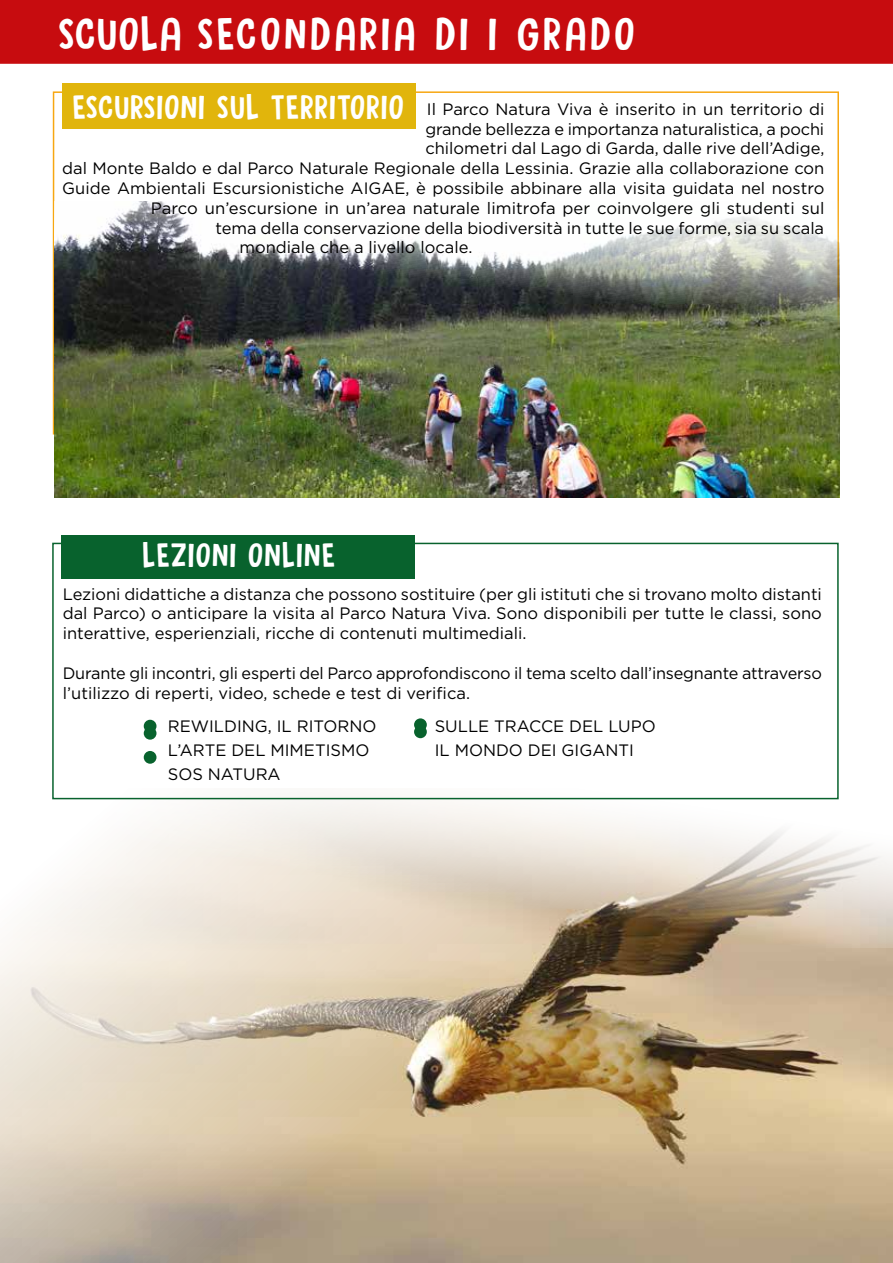
<style>
.page{position:relative;width:893px;height:1263px;background:#fff}
.page>*{position:absolute;margin:0;border:0;box-sizing:border-box;transform-origin:0 0}
.t1{font:40.5px "DK Sugary Pancake";letter-spacing:.05em;color:#fff}
.t2{font:30px "DK Sugary Pancake";color:#fff}
.t3{font:16.5px/19.8px "Gotham";color:#000}
</style>
<div class="page">
<img style="left:54px;top:202px;width:785px;height:295px">
<div style="left:63px;top:83px;width:353px;height:46px;background:#e1b50c"></div>
<img style="left:0;top:947px;width:893px;height:316px">
<svg style="left:13px;top:799px;width:880px;height:148px"></svg>
<div style="left:52px;top:543px;width:787px;height:256px;border:2px solid #08622d"></div>
<div style="left:61px;top:535px;width:353px;height:43px;background:#08622d"></div>
<div style="left:144px;top:727px;width:12px;height:13px;background:#08622d;border-radius:50%"></div>
<div style="left:144px;top:751px;width:12px;height:13px;background:#08622d;border-radius:50%"></div>
<div style="left:414px;top:718px;width:13px;height:13px;background:#08622d;border-radius:50%"></div>
<div style="left:414px;top:725px;width:13px;height:13px;background:#08622d;border-radius:50%"></div>
<div style="left:144px;top:720px;width:12px;height:12px;background:#08622d;border-radius:50%"></div>
<div style="left:0;top:0;width:893px;height:64px;background:#c70c0f"></div>
<h1 class="t1" style="left:57px;top:8px;width:580px">SCUOLA SECONDARIA DI I GRADO</h1>
<h2 class="t2" style="left:41px;top:12px;width:190px">VISITE GUIDATE</h2>
<h2 class="t2" style="left:72px;top:87px;width:334px">ESCURSIONI SUL TERRITORIO</h2>
<p class="t3" style="left:427px;top:99px;width:399px">Il Parco Natura Viva è inserito in un territorio di</p>
<p class="t3" style="left:425px;top:118px;width:400px">grande bellezza e importanza naturalistica, a pochi</p>
<p class="t3" style="left:425px;top:138px;width:401px">chilometri dal Lago di Garda, dalle rive dell’Adige,</p>
<p class="t3" style="left:62px;top:158px;width:763px">dal Monte Baldo e dal Parco Naturale Regionale della Lessinia. Grazie alla collaborazione con</p>
<p class="t3" style="left:62px;top:178px;width:763px">Guide Ambientali Escursionistiche AIGAE, è possibile abbinare alla visita guidata nel nostro</p>
<p class="t3" style="left:151px;top:198px;width:675px">Parco un’escursione in un’area naturale limitrofa per coinvolgere gli studenti sul</p>
<p class="t3" style="left:215px;top:217px;width:610px">tema della conservazione della biodiversità in tutte le sue forme, sia su scala</p>
<p class="t3" style="left:239px;top:237px;width:235px">mondiale che a livello locale.</p>
<h2 class="t2" style="left:142px;top:536px;width:195px">LEZIONI ONLINE</h2>
<p class="t3" style="left:63px;top:583px;width:761px;text-align:justify">Lezioni didattiche a distanza che possono sostituire (per gli istituti che si trovano molto distanti dal Parco) o anticipare la visita al Parco Natura Viva. Sono disponibili per tutte le classi, sono interattive, esperienziali, ricche di contenuti multimediali.</p>
<p class="t3" style="left:63px;top:663px;width:761px">Durante gli incontri, gli esperti del Parco approfondiscono il tema scelto dall’insegnante attraverso l’utilizzo di reperti, video, schede e test di verifica.</p>
<p class="t3" style="left:168px;top:713px;width:210px;line-height:24px">REWILDING, IL RITORNO<br>L’ARTE DEL MIMETISMO<br>SOS NATURA</p>
<p class="t3" style="left:435px;top:713px;width:223px;line-height:24px">SULLE TRACCE DEL LUPO<br>IL MONDO DEI GIGANTI</p>
</div>
